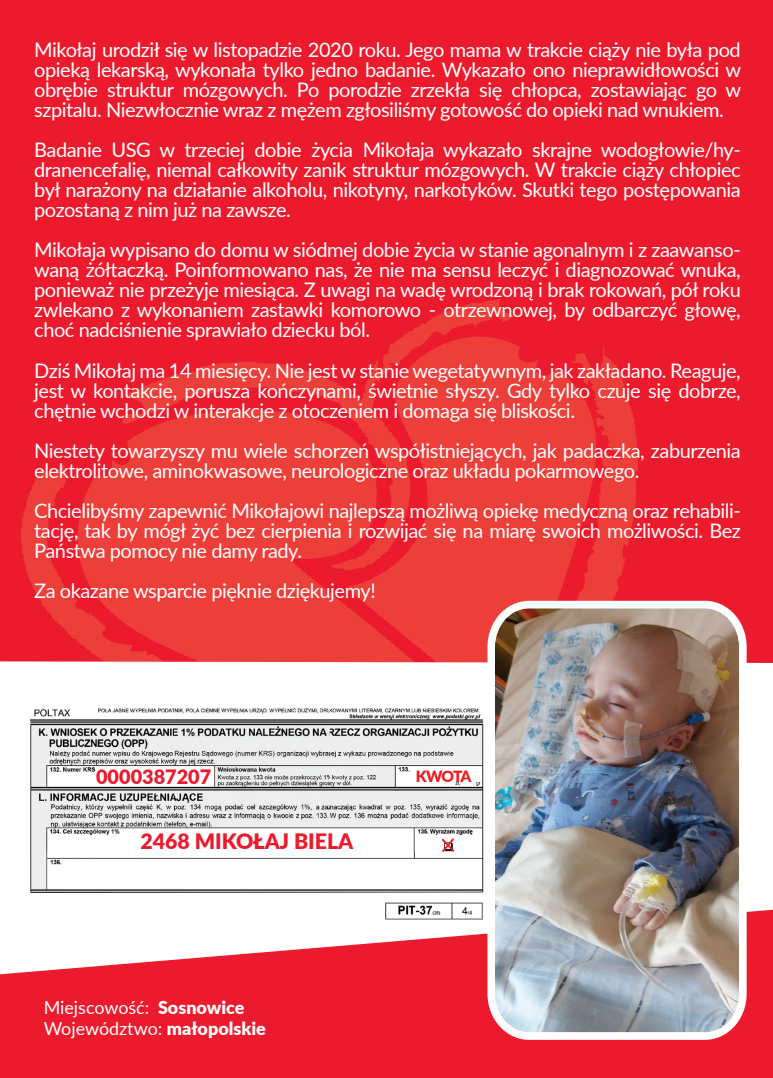
<style>
.page{position:relative;width:773px;height:1078px;background:#fff}
.page>*{position:absolute;margin:0;border:0;box-sizing:border-box;transform-origin:0 0}
.t1{font:900 21.25px "Lato";color:#eb1b2d}
.t2{font:20px/20px "Lato";letter-spacing:-.025em;color:#fff;text-align:justify}
.t3{font:900 19.75px "Lato";color:#eb1b2d}
.t4{font:18px/21.5px "Lato";color:#fff}
.t5{font:900 15.5px "Lato";letter-spacing:-.07em;color:#ee1d23}
.s1{font-weight:900}
</style>
<div class="page">
<div style="left:0;top:0;width:772px;height:785px;background:#eb1b2d"></div>
<svg style="left:21px;top:299px;width:616px;height:362px;fill:#eb3d39"></svg>
<svg style="left:78px;top:410px;width:337px;height:251px;fill:#ec3f3a"></svg>
<div style="left:0;top:661px;width:772px;height:124px;background:#fff"></div>
<svg style="left:0;top:909px;width:772px;height:168px;fill:#eb1b2d"></svg>
<img style="left:487px;top:600px;width:259px;height:439px">
<img style="left:18px;top:704px;width:484px;height:221px">
<svg style="left:441px;top:838px;width:13px;height:14px"></svg>
<p class="t2" style="left:34px;top:39px;width:708px">Mikołaj urodził się w listopadzie 2020 roku. Jego mama w trakcie ciąży nie była pod opieką lekarską, wykonała tylko jedno badanie. Wykazało ono nieprawidłowości w obrębie struktur mózgowych. Po porodzie zrzekła się chłopca, zostawiając go w szpitalu. Niezwłocznie wraz z mężem zgłosiliśmy gotowość do opieki nad wnukiem.</p>
<p class="t2" style="left:34px;top:139px;width:708px">Badanie USG w trzeciej dobie życia Mikołaja wykazało skrajne wodogłowie/hy&shy;dranencefalię, niemal całkowity zanik struktur mózgowych. W trakcie ciąży chłopiec był narażony na działanie alkoholu, nikotyny, narkotyków. Skutki tego postępowania pozostaną z nim już na zawsze.</p>
<p class="t2" style="left:34px;top:239px;width:708px">Mikołaja wypisano do domu w siódmej dobie życia w stanie agonalnym i z zaawanso&shy;waną żółtaczką. Poinformowano nas, że nie ma sensu leczyć i diagnozować wnuka, ponieważ nie przeżyje miesiąca. Z uwagi na wadę wrodzoną i brak rokowań, pół roku zwlekano z wykonaniem zastawki komorowo - otrzewnowej, by odbarczyć głowę, choć nadciśnienie sprawiało dziecku ból.</p>
<p class="t2" style="left:34px;top:359px;width:708px">Dziś Mikołaj ma 14 miesięcy. Nie jest w stanie wegetatywnym, jak zakładano. Reaguje, jest w kontakcie, porusza kończynami, świetnie słyszy. Gdy tylko czuje się dobrze, chętnie wchodzi w interakcje z otoczeniem i domaga się bliskości.</p>
<p class="t2" style="left:34px;top:439px;width:708px">Niestety towarzyszy mu wiele schorzeń współistniejących, jak padaczka, zaburzenia elektrolitowe, aminokwasowe, neurologiczne oraz układu pokarmowego.</p>
<p class="t2" style="left:34px;top:499px;width:708px">Chcielibyśmy zapewnić Mikołajowi najlepszą możliwą opiekę medyczną oraz rehabili&shy;tację, tak by mógł żyć bez cierpienia i rozwijać się na miarę swoich możliwości. Bez Państwa pomocy nie damy rady.</p>
<p class="t2" style="left:34px;top:579px;width:343px">Za okazane wsparcie pięknie dziękujemy!</p>
<p class="t3" style="left:96px;top:761px;width:117px">0000387207</p>
<p class="t5" style="left:416px;top:764px;width:57px">KWOTA</p>
<p class="t1" style="left:140px;top:825px;width:214px">2468 MIKOŁAJ BIELA</p>
<p class="t4" style="left:44px;top:995px;width:223px">Miejscowość: <span class="s1">Sosnowice<br></span>Województwo: <span class="s1">małopolskie</span></p>
</div>
